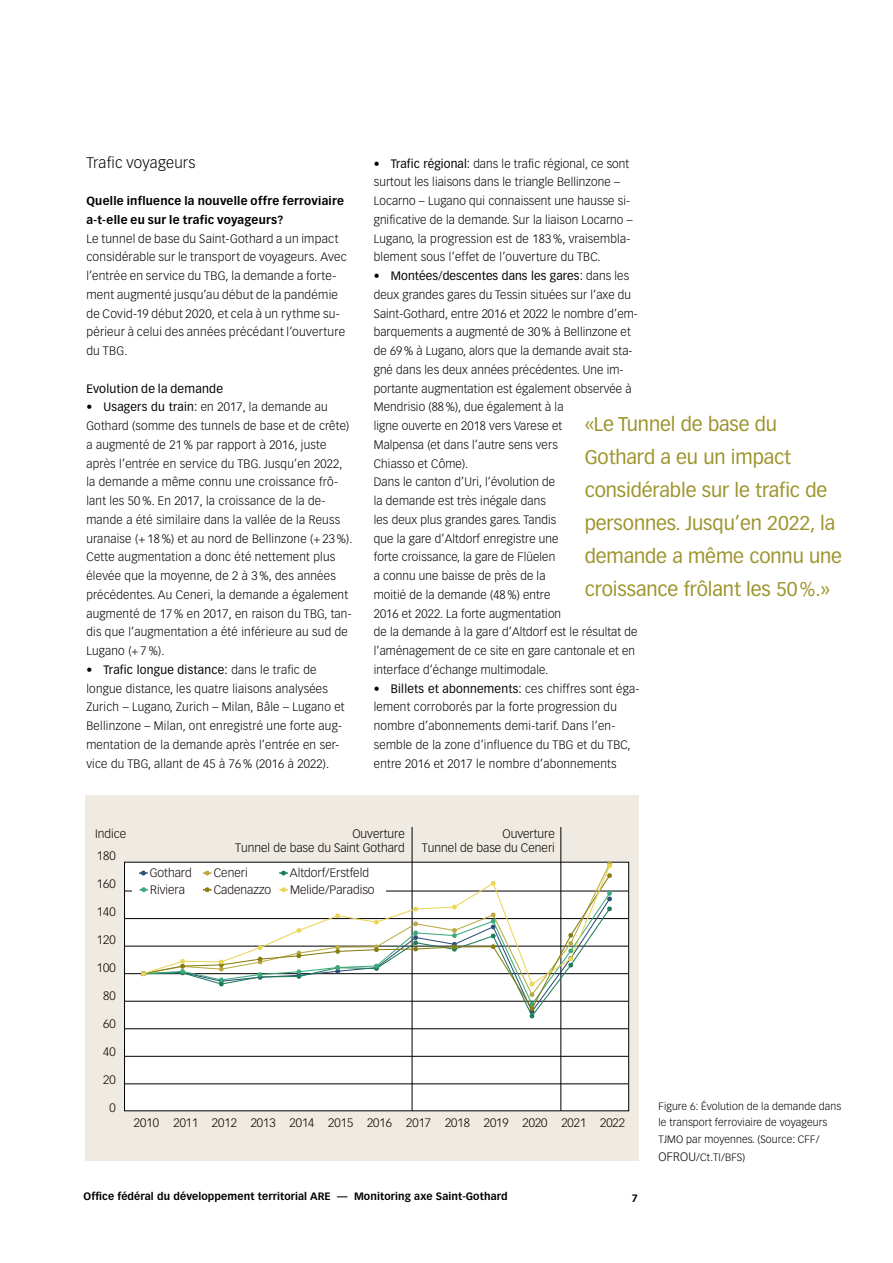
<style>
.page{position:relative;width:893px;height:1263px;background:#fff}
.page>*{position:absolute;margin:0;border:0;box-sizing:border-box;transform-origin:0 0}
.t1{font:19.5px/33px "Vectora LT Pro";letter-spacing:-.005em;color:#9d942c}
.Titel_2{font:300 15px "Vectora LT Pro";letter-spacing:.015em;color:#000}
.Aufzaehlung{font:300 12px/18.8px "Vectora LT Pro";letter-spacing:.01em;color:#000}
.Fliesstext{font:300 12px/18.8px "Vectora LT Pro";letter-spacing:.02em;color:#000}
.t2{font:300 12px "Vectora LT Pro";color:#0e0400}
.Titel_4{font:12px "Vectora LT Pro";letter-spacing:.02em;color:#000}
.Titel_3{font:700 11.7px/18.8px "Vectora LT Pro";letter-spacing:.025em;color:#000}
.t3{font:300 10.5px/16.5px "Vectora LT Pro";letter-spacing:.01em;color:#000}
.t4{font:700 10.5px "Vectora LT Pro";letter-spacing:.01em;color:#000}
.s1{font-weight:400}
.s2{font-size:12px}
</style>
<div class="page">
<div style="left:86px;top:795px;width:553px;height:366px;background:#f0ebe2"></div>
<div style="left:125px;top:862px;width:504px;height:249px;background:#fff"></div>
<hr style="left:561px;top:827px;width:1px;height:284px;background:#000">
<hr style="left:412px;top:827px;width:1px;height:284px;background:#000">
<hr style="left:125px;top:1083px;width:503px;height:1px;background:#000">
<hr style="left:125px;top:1056px;width:503px;height:1px;background:#000">
<hr style="left:125px;top:1028px;width:503px;height:1px;background:#000">
<hr style="left:125px;top:1001px;width:503px;height:1px;background:#000">
<hr style="left:125px;top:973px;width:503px;height:1px;background:#000">
<hr style="left:125px;top:946px;width:503px;height:1px;background:#000">
<hr style="left:125px;top:918px;width:503px;height:1px;background:#000">
<hr style="left:125px;top:891px;width:503px;height:1px;background:#000">
<svg style="left:611px;top:891px;width:1px;height:20px"></svg>
<svg style="left:142px;top:986px;width:469px;height:25px"></svg>
<svg style="left:530px;top:992px;width:4px;height:26px"></svg>
<svg style="left:142px;top:864px;width:469px;height:122px"></svg>
<svg style="left:141px;top:971px;width:5px;height:5px"></svg>
<svg style="left:180px;top:959px;width:5px;height:16px"></svg>
<svg style="left:219px;top:959px;width:5px;height:12px"></svg>
<svg style="left:258px;top:945px;width:4px;height:5px"></svg>
<svg style="left:297px;top:928px;width:4px;height:5px"></svg>
<svg style="left:335px;top:913px;width:5px;height:5px"></svg>
<svg style="left:374px;top:920px;width:5px;height:4px"></svg>
<svg style="left:413px;top:907px;width:5px;height:4px"></svg>
<svg style="left:452px;top:905px;width:5px;height:4px"></svg>
<svg style="left:491px;top:881px;width:5px;height:5px"></svg>
<svg style="left:530px;top:982px;width:4px;height:4px"></svg>
<svg style="left:568px;top:933px;width:5px;height:34px"></svg>
<svg style="left:607px;top:861px;width:5px;height:17px"></svg>
<div style="left:132px;top:864px;width:254px;height:42px;background:#fff"></div>
<svg style="left:139px;top:871px;width:9px;height:4px"></svg>
<svg style="left:203px;top:871px;width:9px;height:4px"></svg>
<svg style="left:279px;top:871px;width:9px;height:4px"></svg>
<svg style="left:139px;top:887px;width:9px;height:5px"></svg>
<svg style="left:203px;top:887px;width:9px;height:5px"></svg>
<svg style="left:279px;top:887px;width:9px;height:5px"></svg>
<h2 class="Titel_2" style="left:86px;top:153px;width:111px">Trafic voyageurs</h2>
<p class="Titel_3" style="left:86px;top:192px;width:259px">Quelle influence la nouvelle offre ferroviaire a-t-elle eu sur le trafic voyageurs?</p>
<p class="Fliesstext" style="left:86px;top:229px;width:262px">Le tunnel de base du Saint-Gothard a un impact considérable sur le transport de voyageurs. Avec l’entrée en service du TBG, la demande a forte&shy;ment augmenté jusqu’au début de la pandémie de Covid-19 début 2020, et cela à un rythme su&shy;périeur à celui des années précédant l’ouverture du TBG.</p>
<p class="Titel_4" style="left:86px;top:381px;width:138px">Evolution de la demande</p>
<p class="Aufzaehlung" style="left:86px;top:398px;width:268px">• <span class="s1">Usagers du train:</span> en 2017, la demande au Gothard (somme des tunnels de base et de crête) a augmenté de 21 % par rapport à 2016, juste après l’entrée en service du TBG. Jusqu’en 2022, la demande a même connu une croissance frô&shy;lant les 50 %. En 2017, la croissance de la de&shy;mande a été similaire dans la vallée de la Reuss uranaise (+ 18 %) et au nord de Bellinzone (+ 23 %).<br>Cette augmentation a donc été nettement plus élevée que la moyenne, de 2 à 3 %, des années précédentes. Au Ceneri, la demande a également augmenté de 17 % en 2017, en raison du TBG, tan&shy;dis que l’augmentation a été inférieure au sud de Lugano (+ 7 %).</p>
<p class="Aufzaehlung" style="left:86px;top:660px;width:260px">• <span class="s1">Trafic longue distance:</span> dans le trafic de longue distance, les quatre liaisons analysées Zurich – Lugano, Zurich – Milan, Bâle – Lugano et Bellinzone – Milan, ont enregistré une forte aug&shy;mentation de la demande après l’entrée en ser&shy;vice du TBG, allant de 45 à 76 % (2016 à 2022).</p>
<p class="Aufzaehlung" style="left:374px;top:154px;width:260px">• <span class="s1">Trafic régional:</span> dans le trafic régional, ce sont surtout les liaisons dans le triangle Bellinzone – Locarno – Lugano qui connaissent une hausse si&shy;gnificative de la demande. Sur la liaison Locarno – Lugano, la progression est de 183 %, vraisembla&shy;blement sous l’effet de l’ouverture du TBC.</p>
<p class="Aufzaehlung" style="left:374px;top:266px;width:266px">• <span class="s1">Montées/descentes dans les gares:</span> dans les deux grandes gares du Tessin situées sur l’axe du Saint-Gothard, entre 2016 et 2022 le nombre d’em&shy;barquements a augmenté de 30% à Bellinzone et de 69% à Lugano, alors que la demande avait sta&shy;gné dans les deux années précédentes. Une im&shy;portante augmentation est également observée à Mendrisio (88%), due également à la<br>ligne ouverte en 2018 vers Varese et<br>Malpensa (et dans l’autre sens vers<br>Chiasso et Côme).</p>
<p class="Aufzaehlung" style="left:374px;top:473px;width:265px">Dans le canton d’Uri, l’évolution de<br>la demande est très inégale dans<br>les deux plus grandes gares. Tandis<br>que la gare d’Altdorf enregistre une<br>forte croissance, la gare de Flüelen<br>a connu une baisse de près de la<br>moitié de la demande (48%) entre<br>2016 et 2022. La forte augmentation<br>de la demande à la gare d’Altdorf est le résultat de l’aménagement de ce site en gare cantonale et en interface d’échange multimodale.</p>
<p class="Aufzaehlung" style="left:374px;top:679px;width:267px">• <span class="s1">Billets et abonnements:</span> ces chiffres sont éga&shy;lement corroborés par la forte progression du nombre d’abonnements demi-tarif. Dans l’en&shy;semble de la zone d’influence du TBG et du TBC, entre 2016 et 2017 le nombre d’abonnements</p>
<h1 class="t1" style="left:585px;top:407px;width:259px">«Le Tunnel de base du<br>Gothard a eu un impact considérable sur le trafic de personnes. Jusqu’en 2022, la demande a même connu une croissance frôlant les 50%.»</h1>
<p class="t2" style="left:95px;top:826px;width:33px">Indice</p>
<p class="Aufzaehlung" style="left:422px;top:826px;width:134px;line-height:14.4px;text-align:right">Ouverture<br>Tunnel de base du Ceneri</p>
<p class="Aufzaehlung" style="left:235px;top:826px;width:171px;line-height:14.4px;text-align:right">Ouverture<br>Tunnel de base du Saint Gothard</p>
<p class="t2" style="left:97px;top:849px;width:20px">180</p>
<p class="t2" style="left:97px;top:876px;width:20px">160</p>
<p class="t2" style="left:97px;top:904px;width:20px">140</p>
<p class="t2" style="left:97px;top:933px;width:20px">120</p>
<p class="t2" style="left:97px;top:960px;width:20px">100</p>
<p class="t2" style="left:103px;top:988px;width:14px">80</p>
<p class="t2" style="left:103px;top:1017px;width:14px">60</p>
<p class="t2" style="left:103px;top:1045px;width:14px">40</p>
<p class="t2" style="left:103px;top:1072px;width:14px">20</p>
<p class="t2" style="left:109px;top:1101px;width:8px">0</p>
<p class="t2" style="left:150px;top:866px;width:44px">Gothard</p>
<p class="t2" style="left:214px;top:866px;width:36px">Ceneri</p>
<p class="t2" style="left:290px;top:866px;width:81px">Altdorf/Erstfeld</p>
<p class="t2" style="left:150px;top:882px;width:36px">Riviera</p>
<p class="t2" style="left:214px;top:882px;width:59px">Cadenazzo</p>
<p class="t2" style="left:290px;top:882px;width:86px">Melide/Paradiso</p>
<p class="t2" style="left:134px;top:1115px;width:493px">2010 2011 2012 2013 2014 2015 2016 2017 2018 2019 2020 2021 2022</p>
<p class="t4" style="left:84px;top:1189px;width:425px">Office fédéral du développement territorial ARE — Monitoring axe Saint-Gothard</p>
<p class="t4" style="left:632px;top:1192px;width:8px">7</p>
<p class="t3" style="left:658px;top:1098px;width:184px">Figure 6: Évolution de la demande dans le transport ferroviaire de voyageurs<br>TJMO par moyennes. (Source: CFF/</p>
<p class="t3" style="left:658px;top:1149px;width:88px"><span class="s2">OFROU</span>/Ct.TI/BFS)</p>
</div>
